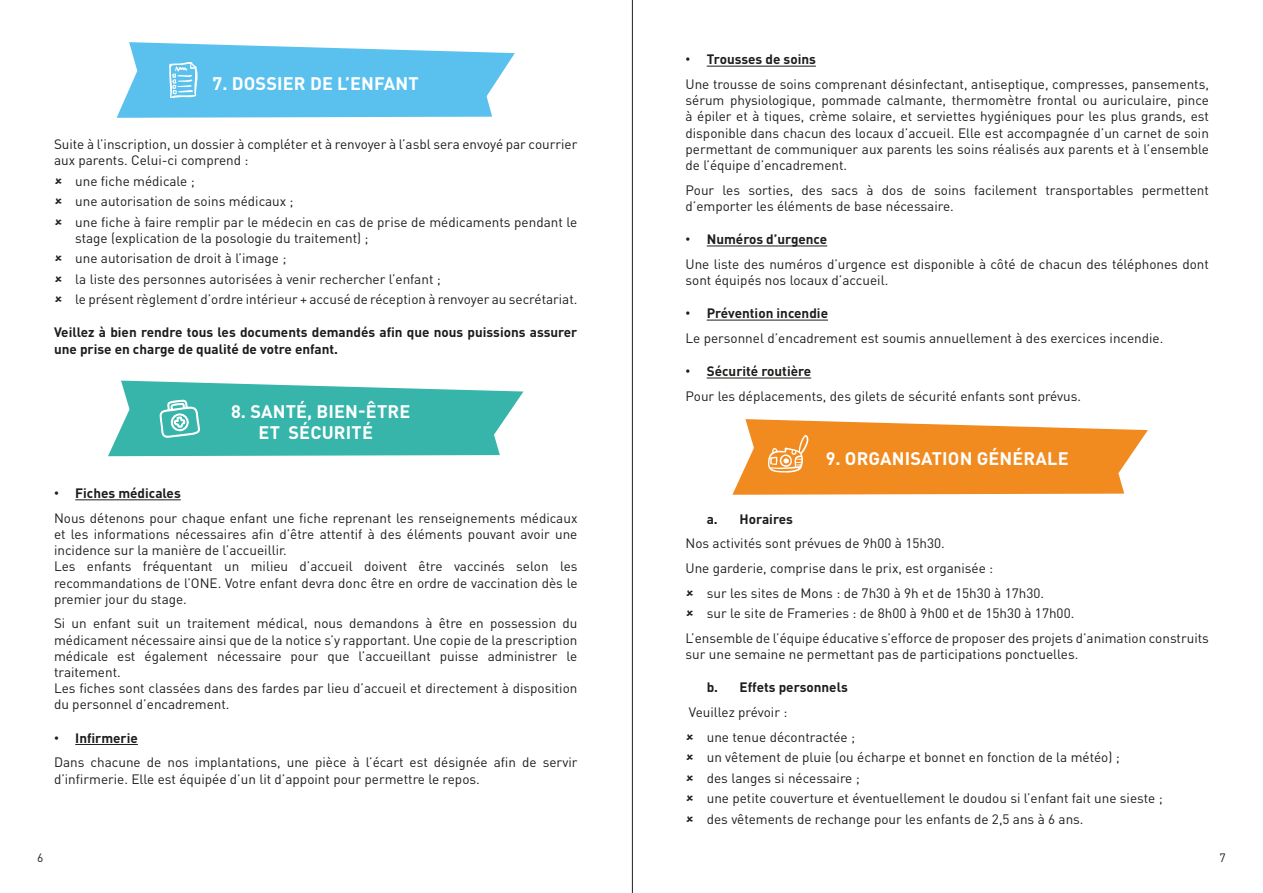
<style>
.page{position:relative;width:1263px;height:893px;background:#fff}
.page>*{position:absolute;margin:0;border:0;box-sizing:border-box;transform-origin:0 0}
.t1{font:700 18px/21.6px "DIN Pro";letter-spacing:.01em;color:#fff;text-align:center}
.t2{font:13.5px/16.2px "DIN Pro";color:#1d1d1b}
.t3{font:700 13.5px/16.2px "DIN Pro";color:#1d1d1b}
.t4{font:12px "DIN Pro";color:#1d1d1b}
.s1{font-family:"Roboto";font-weight:700}
.s2{font-weight:700}
</style>
<div class="page">
<svg style="left:732px;top:419px;width:416px;height:76px;background:#f49e44"></svg>
<hr style="left:707px;top:66px;width:109px;height:1px;background:#1d1d1b">
<hr style="left:707px;top:246px;width:120px;height:1px;background:#1d1d1b">
<hr style="left:707px;top:320px;width:121px;height:1px;background:#1d1d1b">
<hr style="left:707px;top:378px;width:104px;height:1px;background:#1d1d1b">
<svg style="left:117px;top:42px;width:398px;height:76px;background:#74cbf1"></svg>
<hr style="left:75px;top:499px;width:106px;height:1px;background:#1d1d1b">
<hr style="left:75px;top:744px;width:63px;height:1px;background:#1d1d1b">
<svg style="left:108px;top:381px;width:415px;height:75px;background:#56c0b7"></svg>
<h1 class="t1" style="left:213px;top:72px;width:208px">7. DOSSIER DE L’ENFANT</h1>
<p class="t2" style="left:54px;top:135px;width:525px">Suite à l’inscription, un dossier à compléter et à renvoyer à l’asbl sera envoyé par courrier aux parents. Celui-ci comprend :</p>
<p class="t2" style="left:75px;top:170px;width:504px;line-height:20.4px">une fiche médicale ;<br>une autorisation de soins médicaux ;<br>une fiche à faire remplir par le médecin en cas de prise de médicaments pendant le</p>
<p class="t2" style="left:75px;top:227px;width:504px;line-height:20.4px">stage (explication de la posologie du traitement) ;<br>une autorisation de droit à l’image ;<br>la liste des personnes autorisées à venir rechercher l’enfant ;<br>le présent règlement d’ordre intérieur + accusé de réception à renvoyer au secrétariat.</p>
<p class="t3" style="left:54px;top:324px;width:525px">Veillez à bien rendre tous les documents demandés afin que nous puissions assurer une prise en charge de qualité de votre enfant.</p>
<h1 class="t1" style="left:231px;top:400px;width:181px">8. SANTÉ, BIEN-ÊTRE<br>ET SÉCURITÉ</h1>
<p class="t2" style="left:54px;top:480px;width:525px;line-height:24.8px"><span class="s1">•</span> <span class="s2">Fiches médicales<br></span>Nous détenons pour chaque enfant une fiche reprenant les renseignements médicaux</p>
<p class="t2" style="left:54px;top:525px;width:525px">et les informations nécessaires afin d’être attentif à des éléments pouvant avoir une incidence sur la manière de l’accueillir.<br>Les enfants fréquentant un milieu d’accueil doivent être vaccinés selon les recommandations de l’ONE. Votre enfant devra donc être en ordre de vaccination dès le premier jour du stage.</p>
<p class="t2" style="left:54px;top:615px;width:525px">Si un enfant suit un traitement médical, nous demandons à être en possession du médicament nécessaire ainsi que de la notice s’y rapportant. Une copie de la prescription médicale est également nécessaire pour que l’accueillant puisse administrer le traitement.<br>Les fiches sont classées dans des fardes par lieu d’accueil et directement à disposition du personnel d’encadrement.</p>
<p class="t2" style="left:54px;top:725px;width:525px;line-height:24.8px"><span class="s1">•</span> <span class="s2">Infirmerie<br></span>Dans chacune de nos implantations, une pièce à l’écart est désignée afin de servir</p>
<p class="t2" style="left:54px;top:770px;width:427px">d’infirmerie. Elle est équipée d’un lit d’appoint pour permettre le repos.</p>
<p class="t2" style="left:685px;top:47px;width:525px;line-height:24.8px"><span class="s1">•</span> <span class="s2">Trousses de soins<br></span>Une trousse de soins comprenant désinfectant, antiseptique, compresses, pansements,</p>
<p class="t2" style="left:685px;top:92px;width:525px;text-align:justify">sérum physiologique, pommade calmante, thermomètre frontal ou auriculaire, pince à épiler et à tiques, crème solaire, et serviettes hygiéniques pour les plus grands, est disponible dans chacun des locaux d’accueil. Elle est accompagnée d’un carnet de soin permettant de communiquer aux parents les soins réalisés aux parents et à l’ensemble de l’équipe d’encadrement.</p>
<p class="t2" style="left:685px;top:181px;width:525px">Pour les sorties, des sacs à dos de soins facilement transportables permettent d’emporter les éléments de base nécessaire.</p>
<p class="t2" style="left:685px;top:226px;width:525px;line-height:24.8px"><span class="s1">•</span> <span class="s2">Numéros d’urgence<br></span>Une liste des numéros d’urgence est disponible à côté de chacun des téléphones dont</p>
<p class="t2" style="left:685px;top:272px;width:204px">sont équipés nos locaux d’accueil.</p>
<p class="t2" style="left:685px;top:300px;width:479px;line-height:24.8px"><span class="s1">•</span> <span class="s2">Prévention incendie<br></span>Le personnel d’encadrement est soumis annuellement à des exercices incendie.</p>
<p class="t2" style="left:685px;top:358px;width:397px;line-height:24.8px"><span class="s1">•</span> <span class="s2">Sécurité routière<br></span>Pour les déplacements, des gilets de sécurité enfants sont prévus.</p>
<h1 class="t1" style="left:826px;top:447px;width:244px">9. ORGANISATION GÉNÉRALE</h1>
<p class="t3" style="left:707px;top:510px;width:88px">a. Horaires</p>
<p class="t2" style="left:685px;top:535px;width:261px">Nos activités sont prévues de 9h00 à 15h30.</p>
<p class="t2" style="left:685px;top:560px;width:309px">Une garderie, comprise dans le prix, est organisée :</p>
<p class="t2" style="left:707px;top:584px;width:339px">sur les sites de Mons : de 7h30 à 9h et de 15h30 à 17h30.</p>
<p class="t2" style="left:685px;top:600px;width:525px;line-height:24.8px;text-indent:21px">sur le site de Frameries : de 8h00 à 9h00 et de 15h30 à 17h00.<br>L’ensemble de l’équipe éducative s’efforce de proposer des projets d’animation construits</p>
<p class="t2" style="left:685px;top:646px;width:394px">sur une semaine ne permettant pas de participations ponctuelles.</p>
<p class="t3" style="left:707px;top:679px;width:143px">b. Effets personnels</p>
<p class="t2" style="left:707px;top:699px;width:150px;line-height:24.8px;text-indent:-18px">Veuillez prévoir :<br>une tenue décontractée ;</p>
<p class="t2" style="left:707px;top:747px;width:457px;line-height:20.4px">un vêtement de pluie (ou écharpe et bonnet en fonction de la météo) ;<br>des langes si nécessaire ;<br>une petite couverture et éventuellement le doudou si l’enfant fait une sieste ; des vêtements de rechange pour les enfants de 2,5 ans à 6 ans.</p>
<p class="t4" style="left:37px;top:849px;width:8px">6</p>
<p class="t4" style="left:1219px;top:849px;width:8px">7</p>
</div>
